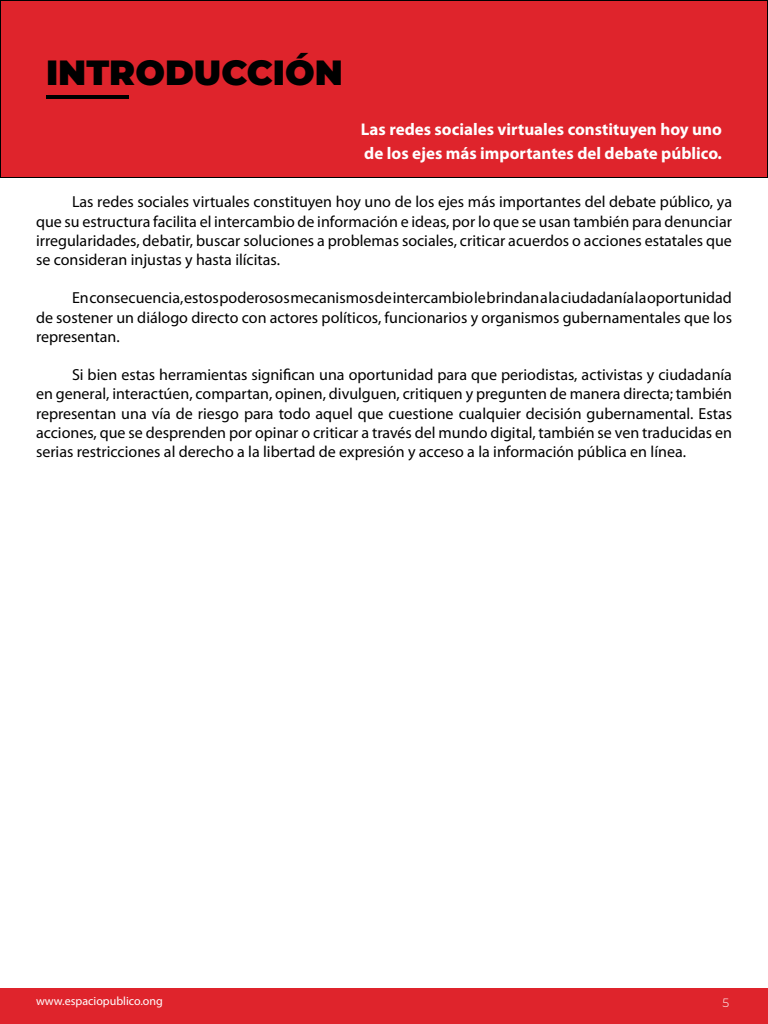
<style>
.page{position:relative;width:768px;height:1024px;background:#fff}
.page>*{position:absolute;margin:0;border:0;box-sizing:border-box;transform-origin:0 0}
.t1{font:900 35px "Montserrat";color:#000}
.t2{font:700 17px/24px "Myriad Pro";color:#fff}
.t3{font:16px/19.2px "Myriad Pro";color:#000;text-align:justify}
.t4{font:12px "Myriad Pro";color:#fff}
.t5{font:300 12px "Montserrat";color:#fff}
</style>
<div class="page">
<div style="left:1px;top:988px;width:767px;height:36px;background:#df242c"></div>
<div style="left:1px;top:1px;width:767px;height:176px;background:#df242c"></div>
<div style="left:0;top:0;width:768px;height:178px;border:1px solid #000"></div>
<hr style="left:46px;top:95px;width:83px;height:4px;background:#000">
<h1 class="t1" style="left:46px;top:53px;width:299px">INTRODUCCIÓN</h1>
<p class="t2" style="left:361px;top:118px;width:363px">Las redes sociales virtuales constituyen hoy uno de los ejes más importantes del debate público.</p>
<p class="t3" style="left:36px;top:193px;width:698px;text-indent:36px">Las redes sociales virtuales constituyen hoy uno de los ejes más importantes del debate público, ya que su estructura facilita el intercambio de información e ideas, por lo que se usan también para denunciar irregularidades, debatir, buscar soluciones a problemas sociales, criticar acuerdos o acciones estatales que se consideran injustas y hasta ilícitas.</p>
<p class="t3" style="left:36px;top:289px;width:698px;text-indent:36px">En consecuencia, estos poderosos mecanismos de intercambio le brindan a la ciudadanía la oportunidad de sostener un diálogo directo con actores políticos, funcionarios y organismos gubernamentales que los representan.</p>
<p class="t3" style="left:36px;top:366px;width:698px;text-indent:36px">Si bien estas herramientas significan una oportunidad para que periodistas, activistas y ciudadanía en general, interactúen, compartan, opinen, divulguen, critiquen y pregunten de manera directa; también representan una vía de riesgo para todo aquel que cuestione cualquier decisión gubernamental. Estas acciones, que se desprenden por opinar o criticar a través del mundo digital, también se ven traducidas en serias restricciones al derecho a la libertad de expresión y acceso a la información pública en línea.</p>
<p class="t4" style="left:36px;top:996px;width:128px">www.espaciopublico.ong</p>
<p class="t5" style="left:723px;top:996px;width:8px">5</p>
</div>
